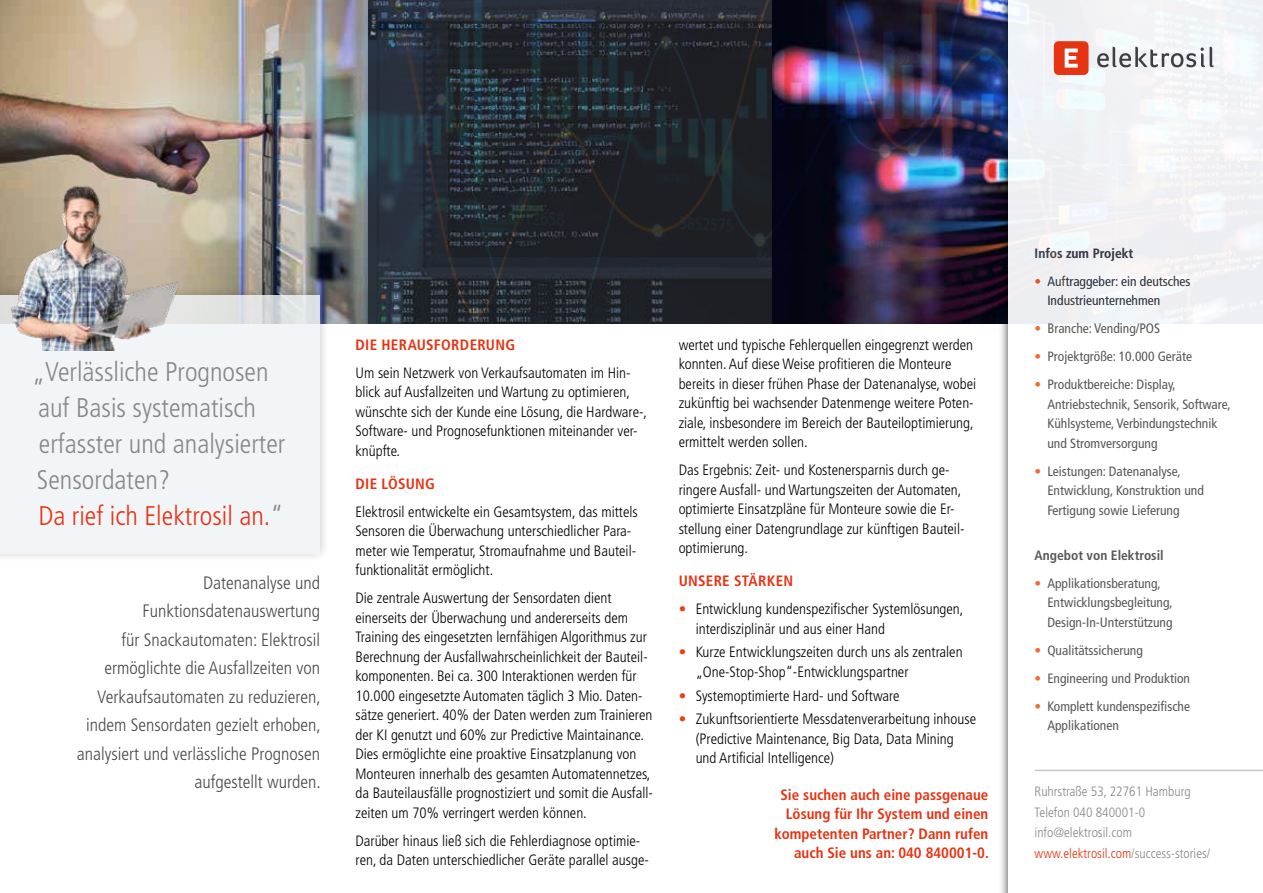
<style>
.page{position:relative;width:1263px;height:893px;background:#fff}
.page>*{position:absolute;margin:0;border:0;box-sizing:border-box;transform-origin:0 0}
.t1{font:300 condensed 27px/36px "Frutiger";color:#878787}
.t2{font:300 condensed 18px/28.5px "Frutiger";color:#4a4a49;text-align:right}
.t3{font:300 condensed 15px/19.5px "Frutiger";color:#000}
.t4{font:700 condensed 15px/19.5px "Frutiger";color:#e63312;text-align:right}
.t5{font:700 condensed 15px "Frutiger";letter-spacing:.02em;color:#e63312}
.t6{font:condensed 13.5px/19.5px "Frutiger";color:#575756}
.t7{font:300 condensed 13.5px/20.4px "Frutiger";color:#878787}
.t8{font:700 condensed 13.5px "Frutiger";color:#575756}
.s1{color:#e63312}
.s2{color:#e74011}
.s3{color:#ed6d3a}
</style>
<div class="page">
<div style="left:998px;top:0;width:265px;height:893px;background:#000;opacity:.75"></div>
<div style="left:1008px;top:0;width:255px;height:893px;background:#fff"></div>
<hr style="left:1035px;top:770px;width:228px;height:1px;background:#c6c6c6">
<img style="left:0;top:0;width:1263px;height:323px">
<div style="left:0;top:285px;width:330px;height:278px;background:#000;opacity:.25"></div>
<div style="left:0;top:295px;width:320px;height:258px;background:#f0f4f7"></div>
<img style="left:0;top:169px;width:197px;height:182px">
<div style="left:1054px;top:41px;width:34px;height:34px;background:#e63312;border-radius:5px"></div>
<svg style="left:1097px;top:47px;width:116px;height:20px"></svg>
<svg style="left:1065px;top:49px;width:13px;height:19px"></svg>
<h1 class="t1" style="left:32px;top:354px;width:255px">„Verlässliche Prognosen auf Basis systematisch erfasster und analysierter<br>Sensordaten?<br><span class="s1">Da rief ich Elektrosil an.</span>“</h1>
<p class="t2" style="left:77px;top:569px;width:246px">Datenanalyse und<br>Funktionsdatenauswertung<br>für Snackautomaten: Elektrosil ermöglichte die Ausfallzeiten von<br>Verkaufsautomaten zu reduzieren, indem Sensordaten gezielt erhoben, analysiert und verlässliche Prognosen aufgestellt wurden.</p>
<p class="t5" style="left:355px;top:336px;width:161px">DIE HERAUSFORDERUNG</p>
<p class="t3" style="left:355px;top:363px;width:293px">Um sein Netzwerk von Verkaufsautomaten im Hin&shy;blick auf Ausfallzeiten und Wartung zu optimieren, wünschte sich der Kunde eine Lösung, die Hardware-, Software- und Prognosefunktionen miteinander ver&shy;knüpfte.</p>
<p class="t5" style="left:355px;top:474px;width:81px">DIE LÖSUNG</p>
<p class="t3" style="left:355px;top:502px;width:284px">Elektrosil entwickelte ein Gesamtsystem, das mittels Sensoren die Überwachung unterschiedlicher Para&shy;meter wie Temperatur, Stromaufnahme und Bauteil&shy;funktionalität ermöglicht.</p>
<p class="t3" style="left:355px;top:588px;width:299px">Die zentrale Auswertung der Sensordaten dient einerseits der Überwachung und andererseits dem Training des eingesetzten lernfähigen Algorithmus zur Berechnung der Ausfallwahrscheinlichkeit der Bauteil&shy;komponenten. Bei ca. 300 Interaktionen werden für 10.000 eingesetzte Automaten täglich 3 Mio. Daten&shy;sätze generiert. 40% der Daten werden zum Trainieren der KI genutzt und 60% zur Predictive Maintainance.<br>Dies ermöglichte eine proaktive Einsatzplanung von Monteuren innerhalb des gesamten Automatennetzes, da Bauteilausfälle prognostiziert und somit die Ausfall&shy;zeiten um 70% verringert werden können.</p>
<p class="t3" style="left:355px;top:831px;width:295px">Darüber hinaus ließ sich die Fehlerdiagnose optimie&shy;ren, da Daten unterschiedlicher Geräte parallel ausge-</p>
<p class="t3" style="left:679px;top:335px;width:299px">wertet und typische Fehlerquellen eingegrenzt werden konnten. Auf diese Weise profitieren die Monteure bereits in dieser frühen Phase der Datenanalyse, wobei zukünftig bei wachsender Datenmenge weitere Poten&shy;ziale, insbesondere im Bereich der Bauteiloptimierung, ermittelt werden sollen.</p>
<p class="t3" style="left:679px;top:461px;width:287px">Das Ergebnis: Zeit- und Kostenersparnis durch ge&shy;ringere Ausfall- und Wartungszeiten der Automaten, optimierte Einsatzpläne für Monteure sowie die Er&shy;stellung einer Datengrundlage zur künftigen Bauteil&shy;optimierung.</p>
<p class="t4" style="left:679px;top:571px;width:116px">UNSERE STÄRKEN</p>
<p class="t3" style="left:696px;top:599px;width:269px;text-indent:-17px"><span class="s2">•</span> Entwicklung kundenspezifischer Systemlösungen, interdisziplinär und aus einer Hand</p>
<p class="t3" style="left:696px;top:643px;width:268px;text-indent:-17px"><span class="s2">•</span> Kurze Entwicklungszeiten durch uns als zentralen „One-Stop-Shop“-Entwicklungspartner</p>
<p class="t3" style="left:679px;top:686px;width:222px"><span class="s2">•</span> Systemoptimierte Hard- und Software</p>
<p class="t3" style="left:696px;top:710px;width:282px;text-indent:-17px"><span class="s2">•</span> Zukunftsorientierte Messdatenverarbeitung inhouse (Predictive Maintenance, Big Data, Data Mining und Artificial Intelligence)</p>
<p class="t4" style="left:774px;top:785px;width:216px">Sie suchen auch eine passgenaue<br>Lösung für Ihr System und einen kompetenten Partner? Dann rufen auch Sie uns an: 040 840001-0.</p>
<p class="t8" style="left:1035px;top:245px;width:100px">Infos zum Projekt</p>
<p class="t6" style="left:1047px;top:271px;width:145px;text-indent:-13px"><span class="s3">•</span> Auftraggeber: ein deutsches<br>Industrieunternehmen</p>
<p class="t6" style="left:1035px;top:319px;width:127px"><span class="s3">•</span> Branche: Vending/POS</p>
<p class="t6" style="left:1035px;top:347px;width:159px"><span class="s3">•</span> Projektgröße: 10.000 Geräte</p>
<p class="t6" style="left:1047px;top:375px;width:185px;text-indent:-13px"><span class="s3">•</span> Produktbereiche: Display,<br>Antriebstechnik, Sensorik, Software,<br>Kühlsysteme, Verbindungstechnik und Stromversorgung</p>
<p class="t6" style="left:1047px;top:461px;width:158px;text-indent:-13px"><span class="s3">•</span> Leistungen: Datenanalyse,<br>Entwicklung, Konstruktion und<br>Fertigung sowie Lieferung</p>
<p class="t8" style="left:1035px;top:547px;width:131px">Angebot von Elektrosil</p>
<p class="t6" style="left:1047px;top:573px;width:127px;text-indent:-13px"><span class="s3">•</span> Applikationsberatung,<br>Entwicklungsbegleitung,<br>Design-In-Unterstützung</p>
<p class="t6" style="left:1035px;top:640px;width:110px"><span class="s3">•</span> Qualitätssicherung</p>
<p class="t6" style="left:1035px;top:668px;width:157px"><span class="s3">•</span> Engineering und Produktion</p>
<p class="t6" style="left:1047px;top:696px;width:144px;text-indent:-13px"><span class="s3">•</span> Komplett kundenspezifische<br>Applikationen</p>
<p class="t7" style="left:1035px;top:782px;width:177px">Ruhrstraße 53, 22761 Hamburg<br>Telefon 040 840001-0 info@elektrosil.com <span class="s1">www.elektrosil.com</span>/success-stories/</p>
</div>
